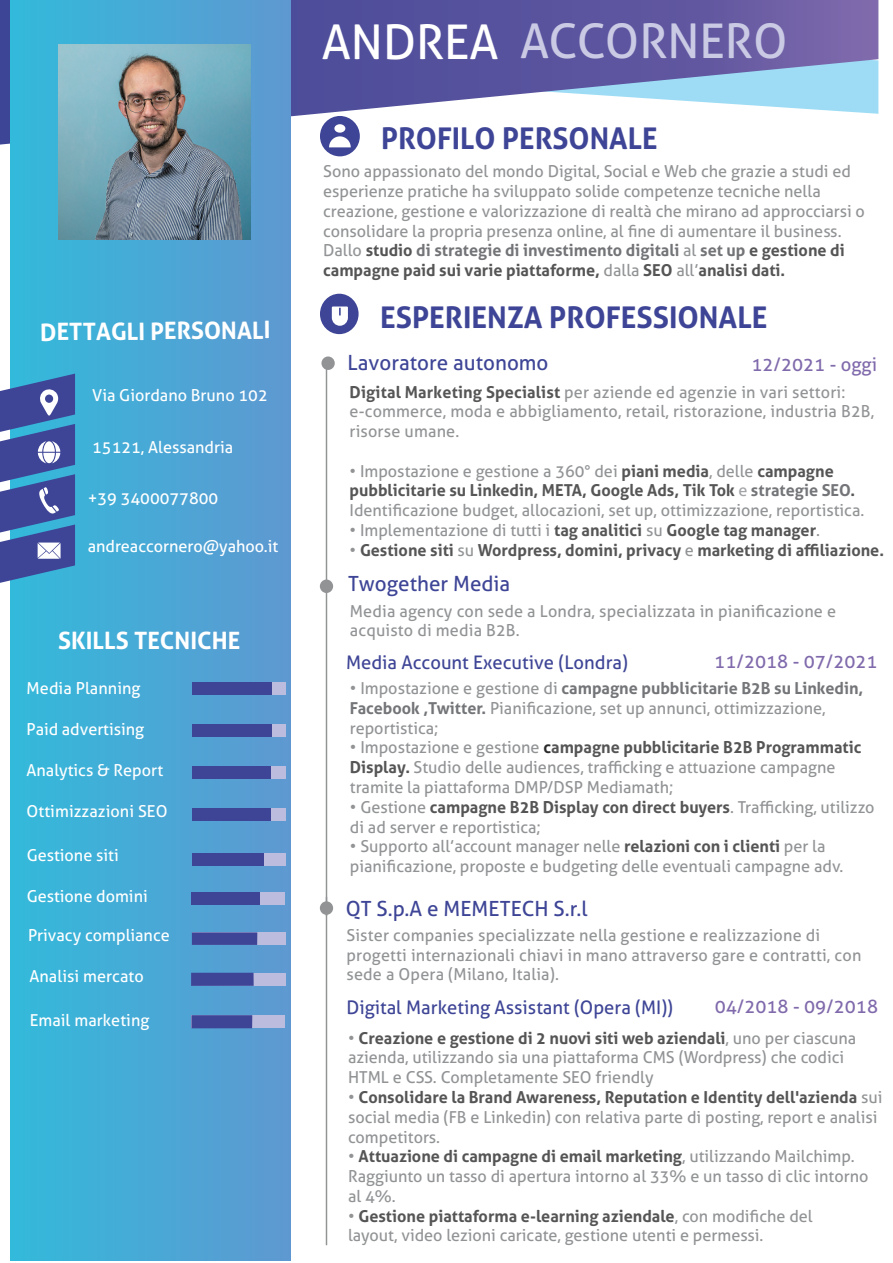
<style>
.page{position:relative;width:893px;height:1263px;background:#fff}
.page>*{position:absolute;margin:0;border:0;box-sizing:border-box;transform-origin:0 0}
.t1{font:47.85px "Aller";color:#cacae5}
.t2{font:700 30px "Aller";color:#3e4596}
.t3{font:700 24px "Aller";color:#fff}
.t4{font:21px "Aller";color:#3e4596}
.t5{font:18.75px "Aller";color:#3e4596}
.t6{font:18.75px "Aller";color:#806aac}
.t7{font:16.5px/19.8px "Aller";color:#919395}
.t8{font:16.5px "Aller";color:#fff}
.t9{font:700 16.5px "Aller";color:#565656}
.s1{color:#fff}
.s2{font-weight:700;color:#555}
.s3{font-weight:700;color:#737477}
.s4{font-weight:700;color:#565656}
.s5{color:#a3a4a8}
.s6{font-weight:700;color:#747578}
.s7{font-weight:400;color:#919395}
.s8{font-weight:700;color:#2b2b2b}
</style>
<div class="page">
<svg style="left:0;top:0;width:878px;height:145px"></svg>
<div style="left:10px;top:0;width:280px;height:1260px;background:linear-gradient(to right,#32badb,#5e98d1)"></div>
<div style="left:320px;top:116px;width:40px;height:40px;background:#3e4596;border-radius:50%"></div>
<div style="left:334px;top:124px;width:11px;height:9px;background:#fff;border-radius:50%"></div>
<svg style="left:329px;top:136px;width:22px;height:11px"></svg>
<div style="left:320px;top:294px;width:39px;height:40px;background:#3e4596;border-radius:50%"></div>
<svg style="left:332px;top:306px;width:16px;height:20px"></svg>
<hr style="left:326px;top:365px;width:1px;height:551px;background:#919395">
<div style="left:320px;top:579px;width:13px;height:14px;background:#919395;border-radius:50%"></div>
<div style="left:320px;top:901px;width:13px;height:14px;background:#919395;border-radius:50%"></div>
<hr style="left:326px;top:897px;width:1px;height:348px;background:#919395">
<svg style="left:0;top:374px;width:75px;height:209px;background:#506cad"></svg>
<div style="left:192px;top:682px;width:93px;height:13px;background:#bcbcde"></div>
<div style="left:192px;top:724px;width:93px;height:13px;background:#bcbcde"></div>
<div style="left:192px;top:766px;width:93px;height:13px;background:#bcbcde"></div>
<div style="left:192px;top:808px;width:93px;height:13px;background:#bcbcde"></div>
<div style="left:192px;top:682px;width:80px;height:13px;background:#3e4596"></div>
<div style="left:192px;top:724px;width:80px;height:13px;background:#3e4596"></div>
<div style="left:192px;top:766px;width:78px;height:13px;background:#3e4596"></div>
<div style="left:192px;top:808px;width:78px;height:13px;background:#3e4596"></div>
<div style="left:192px;top:853px;width:93px;height:13px;background:#bcbcde"></div>
<div style="left:192px;top:973px;width:93px;height:13px;background:#bcbcde"></div>
<div style="left:192px;top:853px;width:72px;height:13px;background:#3e4596"></div>
<div style="left:192px;top:932px;width:93px;height:13px;background:#bcbcde"></div>
<div style="left:192px;top:932px;width:65px;height:13px;background:#3e4596"></div>
<img style="left:58px;top:45px;width:192px;height:195px">
<div style="left:191px;top:973px;width:63px;height:13px;background:#3e4596"></div>
<div style="left:191px;top:892px;width:93px;height:12px;background:#bcbcde"></div>
<div style="left:191px;top:892px;width:69px;height:13px;background:#3e4596"></div>
<div style="left:321px;top:356px;width:14px;height:14px;background:#919395;border-radius:50%"></div>
<div style="left:191px;top:1015px;width:94px;height:13px;background:#bcbcde"></div>
<div style="left:191px;top:1015px;width:61px;height:13px;background:#3e4596"></div>
<p class="t3" style="left:40px;top:318px;width:232px;rotate:-1deg">DETTAGLI PERSONALI</p>
<p class="t8" style="left:92px;top:385px;width:177px">Via Giordano Bruno 102</p>
<p class="t8" style="left:92px;top:437px;width:143px">15121, Alessandria</p>
<p class="t8" style="left:88px;top:488px;width:132px">+39 3400077800</p>
<p class="t8" style="left:88px;top:536px;width:192px">andreaccornero@yahoo.it</p>
<p class="t3" style="left:58px;top:625px;width:183px">SKILLS TECNICHE</p>
<p class="t8" style="left:27px;top:678px;width:115px">Media Planning</p>
<p class="t8" style="left:27px;top:719px;width:119px">Paid advertising</p>
<p class="t8" style="left:27px;top:760px;width:138px">Analytics &amp; Report</p>
<p class="t8" style="left:27px;top:801px;width:142px">Ottimizzazioni SEO</p>
<p class="t8" style="left:27px;top:845px;width:94px">Gestione siti</p>
<p class="t8" style="left:27px;top:886px;width:123px">Gestione domini</p>
<p class="t8" style="left:28px;top:925px;width:143px">Privacy compliance</p>
<p class="t8" style="left:29px;top:966px;width:116px">Analisi mercato</p>
<p class="t8" style="left:30px;top:1010px;width:121px">Email marketing</p>
<p class="t1" style="left:322px;top:12px;width:467px"><span class="s1">ANDREA</span> ACCORNERO</p>
<p class="t2" style="left:381px;top:120px;width:278px">PROFILO PERSONALE</p>
<p class="t7" style="left:323px;top:162px;width:543px">Sono appassionato del mondo Digital, Social e Web che grazie a studi ed esperienze pratiche ha sviluppato solide competenze tecniche nella creazione, gestione e valorizzazione di realtà che mirano ad approcciarsi o consolidare la propria presenza online, al fine di aumentare il business.<br>Dallo <span class="s2">studio</span> <span class="s3">di strategie di investimento digitali</span> al <span class="s3">set up</span> <span class="s2">e gestione di campagne paid sui varie piattaforme,</span> dalla <span class="s2">SEO</span> all’<span class="s2">analisi dati.</span></p>
<p class="t2" style="left:380px;top:299px;width:389px">ESPERIENZA PROFESSIONALE</p>
<p class="t4" style="left:348px;top:350px;width:202px">Lavoratore autonomo</p>
<p class="t7" style="left:350px;top:382px;width:526px"><span class="s4">Digital Marketing Specialist</span> per aziende ed agenzie in vari settori: e-commerce, moda e abbigliamento, retail, ristorazione, industria B2B, risorse umane.</p>
<p class="t7" style="left:350px;top:461px;width:516px">• Impostazione e gestione a 360° dei <span class="s4">piani media</span>, delle <span class="s4">campagne pubblicitarie su Linkedin, META, Google Ads, Tik Tok</span> <span class="s5">e</span> <span class="s6">strategie SEO</span><span class="s4">.<br></span>Identificazione budget, allocazioni, set up, ottimizzazione, reportistica.</p>
<p class="t7" style="left:350px;top:520px;width:472px">• Implementazione di tutti i <span class="s4">tag analitici</span> su <span class="s2">Google tag manager</span>.</p>
<p class="t9" style="left:350px;top:540px;width:536px"><span class="s7">•</span> Gestione siti <span class="s7">su</span> Wordpress, domini, privacy <span class="s7">e</span> marketing di affiliazione.</p>
<p class="t6" style="left:751px;top:353px;width:127px">12/2021 - oggi</p>
<p class="t4" style="left:348px;top:570px;width:164px">Twogether Media</p>
<p class="t7" style="left:350px;top:601px;width:488px">Media agency con sede a Londra, specializzata in pianificazione e acquisto di media B2B.</p>
<p class="t5" style="left:346px;top:651px;width:283px">Media Account Executive (Londra)</p>
<p class="t6" style="left:714px;top:650px;width:165px">11/2018 - 07/2021</p>
<p class="t7" style="left:350px;top:678px;width:515px">• Impostazione e gestione di <span class="s6">campagne pubblicitarie B2B su Linkedin,<br>Facebook ,Twitter.</span> Pianificazione, set up annunci, ottimizzazione, reportistica;</p>
<p class="t7" style="left:350px;top:738px;width:513px">• Impostazione e gestione <span class="s8">c</span><span class="s2">ampagne pubblicitarie B2B Programmatic<br>Display.</span> Studio delle audiences, trafficking e attuazione campagne tramite la piattaforma DMP/DSP Mediamath;</p>
<p class="t7" style="left:350px;top:797px;width:526px">• Gestione <span class="s2">campagne B2B Display con direct buyers</span>. Trafficking, utilizzo di ad server e reportistica;</p>
<p class="t7" style="left:350px;top:836px;width:495px">• Supporto all’account manager nelle <span class="s2">relazioni con i clienti</span> per la pianificazione, proposte e budgeting delle eventuali campagne adv.</p>
<p class="t4" style="left:346px;top:895px;width:243px">QT S.p.A e MEMETECH S.r.l</p>
<p class="t7" style="left:346px;top:925px;width:516px">Sister companies specializzate nella gestione e realizzazione di progetti internazionali chiavi in mano attraverso gare e contratti, con sede a Opera (Milano, Italia).</p>
<p class="t5" style="left:346px;top:996px;width:328px">Digital Marketing Assistant (Opera (MI))</p>
<p class="t6" style="left:715px;top:995px;width:165px">04/2018 - 09/2018</p>
<p class="t7" style="left:348px;top:1028px;width:510px">• <span class="s2">Creazione e gestione di 2 nuovi siti web aziendali</span>, uno per ciascuna azienda, utilizzando sia una piattaforma CMS (Wordpress) che codici<br>HTML e CSS. Completamente SEO friendly</p>
<p class="t7" style="left:348px;top:1087px;width:536px">• <span class="s2">Consolidare la Brand Awareness, Reputation e Identity dell'azienda</span> sui social media (FB e Linkedin) con relativa parte di posting, report e analisi competitors.</p>
<p class="t7" style="left:348px;top:1146px;width:522px">• <span class="s2">Attuazione di campagne di email marketing</span>, utilizzando Mailchimp.<br>Raggiunto un tasso di apertura intorno al 33% e un tasso di clic intorno al 4%.</p>
<p class="t7" style="left:348px;top:1206px;width:466px">• <span class="s2">Gestione piattaforma e-learning aziendale</span>, con modifiche del layout, video lezioni caricate, gestione utenti e permessi.</p>
</div>
